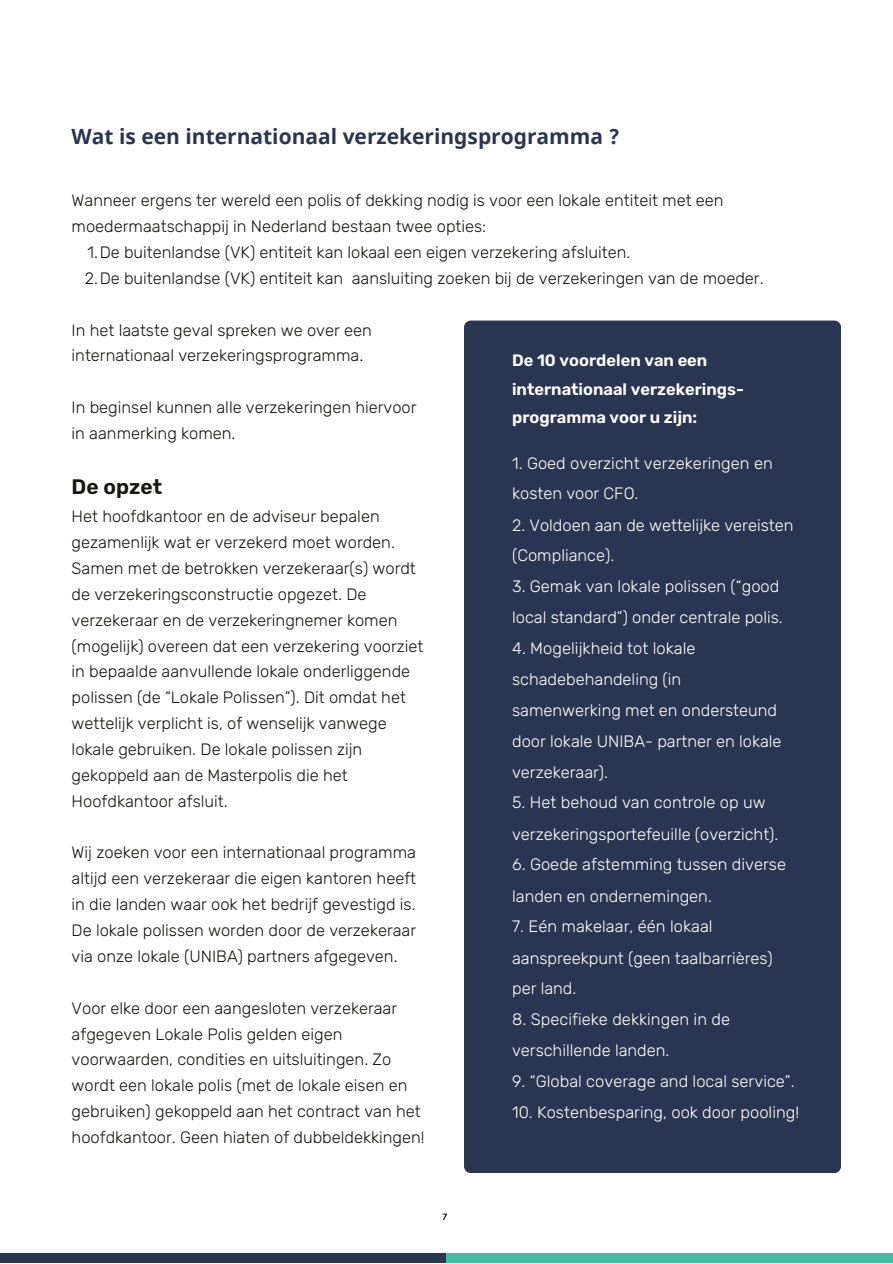
<style>
.page{position:relative;width:893px;height:1264px;background:#fff}
.page>*{position:absolute;margin:0;border:0;box-sizing:border-box;transform-origin:0 0}
.t1{font:700 21px "Noto Sans";color:#2a3651}
.t2{font:600 21px "Rubik";color:#171615}
.t3{font:300 16.5px/25.8px "Rubik";color:#171615}
.t4{font:300 16.5px "Rubik";color:#fff}
.t5{font:600 16.5px "Rubik";color:#fff}
.t6{font:700 9px "Muli";color:#000003}
</style>
<div class="page">
<div style="left:0;top:1253px;width:446px;height:9px;background:#2a3651"></div>
<div style="left:447px;top:1253px;width:445px;height:9px;background:#4cbaa1"></div>
<div style="left:464px;top:320px;width:376px;height:852px;background:#2a3651"></div>
<p class="t1" style="left:72px;top:121px;width:550px">Wat is een internationaal verzekeringsprogramma ?</p>
<p class="t3" style="left:72px;top:188px;width:653px">Wanneer ergens ter wereld een polis of dekking nodig is voor een lokale entiteit met een moedermaatschappij in Nederland bestaan twee opties:</p>
<p class="t3" style="left:87px;top:239px;width:544px">1.De buitenlandse (VK) entiteit kan lokaal een eigen verzekering afsluiten.</p>
<p class="t3" style="left:85px;top:265px;width:680px">2.De buitenlandse (VK) entiteit kan aansluiting zoeken bij de verzekeringen van de moeder.</p>
<p class="t3" style="left:72px;top:317px;width:302px">In het laatste geval spreken we over een</p>
<p class="t3" style="left:72px;top:343px;width:293px">internationaal verzekeringsprogramma.</p>
<p class="t3" style="left:72px;top:394px;width:346px">In beginsel kunnen alle verzekeringen hiervoor</p>
<p class="t3" style="left:72px;top:420px;width:165px">in aanmerking komen.</p>
<p class="t2" style="left:72px;top:474px;width:92px">De opzet</p>
<p class="t3" style="left:72px;top:503px;width:353px">Het hoofdkantoor en de adviseur bepalen gezamenlijk wat er verzekerd moet worden.<br>Samen met de betrokken verzekeraar(s) wordt de verzekeringsconstructie opgezet. De verzekeraar en de verzekeringnemer komen (mogelijk) overeen dat een verzekering voorziet in bepaalde aanvullende lokale onderliggende polissen (de “Lokale Polissen”). Dit omdat het wettelijk verplicht is, of wenselijk vanwege lokale gebruiken. De lokale polissen zijn gekoppeld aan de Masterpolis die het Hoofdkantoor afsluit.</p>
<p class="t3" style="left:72px;top:839px;width:346px;text-align:justify">Wij zoeken voor een internationaal programma altijd een verzekeraar die eigen kantoren heeft in die landen waar ook het bedrijf gevestigd is.<br>De lokale polissen worden door de verzekeraar via onze lokale (UNIBA) partners afgegeven.</p>
<p class="t3" style="left:72px;top:995px;width:354px">Voor elke door een aangesloten verzekeraar afgegeven Lokale Polis gelden eigen voorwaarden, condities en uitsluitingen. Zo wordt een lokale polis (met de lokale eisen en gebruiken) gekoppeld aan het contract van het hoofdkantoor. Geen hiaten of dubbeldekkingen!</p>
<p class="t6" style="left:442px;top:1210px;width:7px">7</p>
<p class="t5" style="left:512px;top:351px;width:197px">De 10 voordelen van een</p>
<p class="t5" style="left:512px;top:379px;width:233px">internationaal verzekerings-</p>
<p class="t5" style="left:512px;top:407px;width:187px">programma voor u zijn:</p>
<p class="t4" style="left:512px;top:453px;width:262px">1. Goed overzicht verzekeringen en</p>
<p class="t4" style="left:512px;top:483px;width:128px">kosten voor CFO.</p>
<p class="t4" style="left:512px;top:515px;width:283px">2. Voldoen aan de wettelijke vereisten</p>
<p class="t4" style="left:512px;top:545px;width:104px">(Compliance).</p>
<p class="t4" style="left:512px;top:577px;width:269px">3. Gemak van lokale polissen (“good</p>
<p class="t4" style="left:512px;top:607px;width:272px">local standard”) onder centrale polis.</p>
<p class="t4" style="left:512px;top:639px;width:185px">4. Mogelijkheid tot lokale</p>
<p class="t4" style="left:512px;top:669px;width:171px">schadebehandeling (in</p>
<p class="t4" style="left:512px;top:700px;width:266px">samenwerking met en ondersteund</p>
<p class="t4" style="left:512px;top:731px;width:271px">door lokale UNIBA- partner en lokale</p>
<p class="t4" style="left:512px;top:762px;width:97px">verzekeraar).</p>
<p class="t4" style="left:512px;top:793px;width:255px">5. Het behoud van controle op uw</p>
<p class="t4" style="left:512px;top:824px;width:268px">verzekeringsportefeuille (overzicht).</p>
<p class="t4" style="left:512px;top:854px;width:275px">6. Goede afstemming tussen diverse</p>
<p class="t4" style="left:512px;top:886px;width:201px">landen en ondernemingen.</p>
<p class="t4" style="left:512px;top:916px;width:202px">7. Eén makelaar, één lokaal</p>
<p class="t4" style="left:512px;top:948px;width:262px">aanspreekpunt (geen taalbarrières)</p>
<p class="t4" style="left:512px;top:978px;width:66px">per land.</p>
<p class="t4" style="left:512px;top:1010px;width:219px">8. Specifieke dekkingen in de</p>
<p class="t4" style="left:512px;top:1040px;width:159px">verschillende landen.</p>
<p class="t4" style="left:512px;top:1071px;width:284px">9. “Global coverage and local service”.</p>
<p class="t4" style="left:512px;top:1102px;width:288px">10. Kostenbesparing, ook door pooling!</p>
</div>
